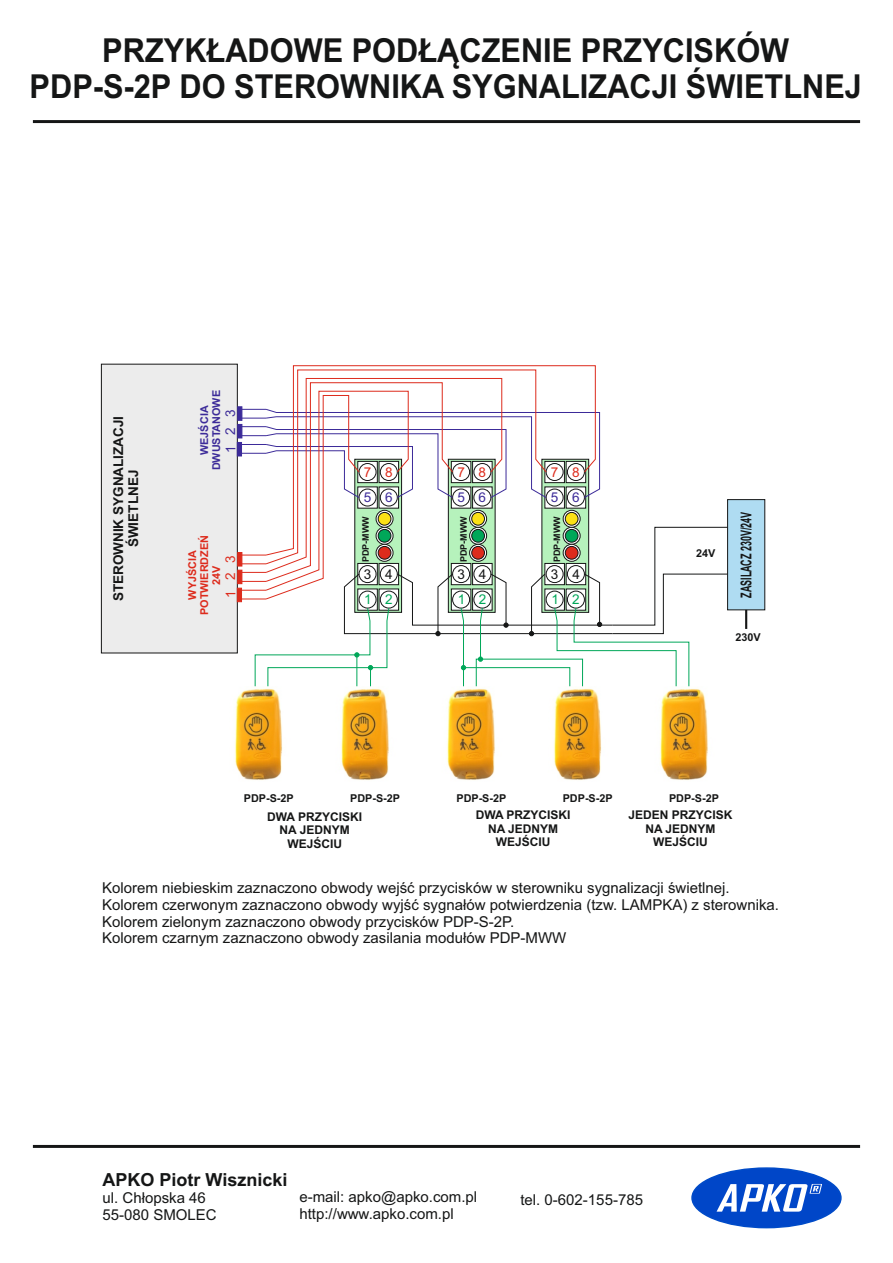
<style>
.page{position:relative;width:893px;height:1263px;background:#fff}
.page>*{position:absolute;margin:0;border:0;box-sizing:border-box;transform-origin:0 0}
.t1{font:700 33px/36.9px "Arial";color:#151616;text-align:center;scale:.93 1}
.t2{font:700 18px "Arial";color:#151616}
.t3{font:15px/16.8px "Arial";color:#151616}
.t4{font:700 15px "Arial";color:#151616;scale:.6 1}
.t5{font:700 13.5px/15.1px "Arial";color:#151616;text-align:center}
.t6{font:13.5px "Arial";color:#3c2b99}
.t7{font:13.5px "Arial";color:#dd2b1c}
.t8{font:13.5px "Arial";color:#00a759}
.t9{font:13.5px "Arial";color:#151616}
.t10{font:700 12px/13.4px "Arial";color:#151616;text-align:center}
.t11{font:700 10.8px "Arial";color:#151616}
.t12{font:700 10.8px/12.1px "Arial";color:#dd2b1c;text-align:center}
.t13{font:700 10.8px/12.1px "Arial";color:#3c2b99;text-align:center}
.t14{font:700 9px "Arial";color:#151616}
</style>
<div class="page">
<img style="left:235px;top:688px;width:48px;height:92px">
<img style="left:341px;top:688px;width:48px;height:92px">
<img style="left:447px;top:688px;width:48px;height:92px">
<img style="left:554px;top:688px;width:48px;height:92px">
<img style="left:660px;top:688px;width:48px;height:92px">
<div style="left:691px;top:1167px;width:151px;height:61px;background:#0046c8;border:2px solid #004bc8;border-radius:50%"></div>
<svg style="left:717px;top:1184px;width:105px;height:27px"></svg>
<hr style="left:33px;top:120px;width:827px;height:3px;background:#151616">
<hr style="left:33px;top:1145px;width:827px;height:3px;background:#151616">
<svg style="left:101px;top:363px;width:665px;height:324px"></svg>
<h1 class="t1" style="left:30px;top:35px;width:896px">PRZYKŁADOWE PODŁĄCZENIE PRZYCISKÓW<br>PDP-S-2P DO STEROWNIKA SYGNALIZACJI ŚWIETLNEJ</h1>
<p class="t5" style="left:112px;top:601px;width:187px;rotate:-90deg">STEROWNIK SYGNALIZACJI<br>ŚWIETLNEJ</p>
<p class="t13" style="left:199px;top:470px;width:82px;rotate:-90deg">WEJŚCIA<br>DWUSTANOWE</p>
<p class="t6" style="left:225px;top:453px;width:44px;rotate:-90deg">123</p>
<p class="t12" style="left:187px;top:615px;width:81px;rotate:-90deg">WYJŚCIA<br>POTWIERDZEŃ<br>24V</p>
<p class="t7" style="left:225px;top:598px;width:44px;rotate:-90deg">123</p>
<p class="t7" style="left:364px;top:467px;width:30px">7 8</p>
<p class="t6" style="left:364px;top:492px;width:30px">5 6</p>
<p class="t7" style="left:457px;top:467px;width:30px">7 8</p>
<p class="t6" style="left:457px;top:492px;width:30px">5 6</p>
<p class="t7" style="left:551px;top:467px;width:30px">7 8</p>
<p class="t6" style="left:551px;top:492px;width:30px">5 6</p>
<p class="t14" style="left:362px;top:562px;width:47px;rotate:-90deg">PDP-MWW</p>
<p class="t14" style="left:460px;top:562px;width:47px;rotate:-90deg">PDP-MWW</p>
<p class="t14" style="left:554px;top:562px;width:47px;rotate:-90deg">PDP-MWW</p>
<p class="t9" style="left:364px;top:569px;width:31px">3 4</p>
<p class="t8" style="left:364px;top:595px;width:30px">1 2</p>
<p class="t9" style="left:457px;top:569px;width:31px">3 4</p>
<p class="t8" style="left:458px;top:595px;width:30px">1 2</p>
<p class="t9" style="left:551px;top:569px;width:31px">3 4</p>
<p class="t8" style="left:551px;top:595px;width:30px">1 2</p>
<p class="t11" style="left:696px;top:549px;width:21px">24V</p>
<p class="t4" style="left:741px;top:598px;width:145px;rotate:-90deg">ZASILACZ 230V/24V</p>
<p class="t11" style="left:735px;top:633px;width:27px">230V</p>
<p class="t11" style="left:244px;top:794px;width:51px">PDP-S-2P</p>
<p class="t11" style="left:350px;top:794px;width:51px">PDP-S-2P</p>
<p class="t11" style="left:456px;top:794px;width:51px">PDP-S-2P</p>
<p class="t11" style="left:563px;top:794px;width:51px">PDP-S-2P</p>
<p class="t11" style="left:669px;top:794px;width:51px">PDP-S-2P</p>
<p class="t10" style="left:267px;top:811px;width:96px">DWA PRZYCISKI<br>NA JEDNYM<br>WEJŚCIU</p>
<p class="t10" style="left:476px;top:809px;width:96px">DWA PRZYCISKI<br>NA JEDNYM<br>WEJŚCIU</p>
<p class="t10" style="left:628px;top:809px;width:106px">JEDEN PRZYCISK<br>NA JEDNYM<br>WEJŚCIU</p>
<p class="t3" style="left:102px;top:881px;width:678px">Kolorem niebieskim zaznaczono obwody wejść przycisków w sterowniku sygnalizacji świetlnej.<br>Kolorem czerwonym zaznaczono obwody wyjść sygnałów potwierdzenia (tzw. LAMPKA) z sterownika.<br>Kolorem zielonym zaznaczono obwody przycisków PDP-S-2P.<br>Kolorem czarnym zaznaczono obwody zasilania modułów PDP-MWW</p>
<p class="t2" style="left:103px;top:1173px;width:186px">APKO Piotr Wisznicki</p>
<p class="t3" style="left:103px;top:1191px;width:116px">ul. Chłopska 46<br>55-080 SMOLEC</p>
<p class="t3" style="left:520px;top:1192px;width:124px">tel. 0-602-155-785</p>
<p class="t3" style="left:299px;top:1189px;width:179px">e-mail: apko@apko.com.pl http://www.apko.com.pl</p>
</div>
